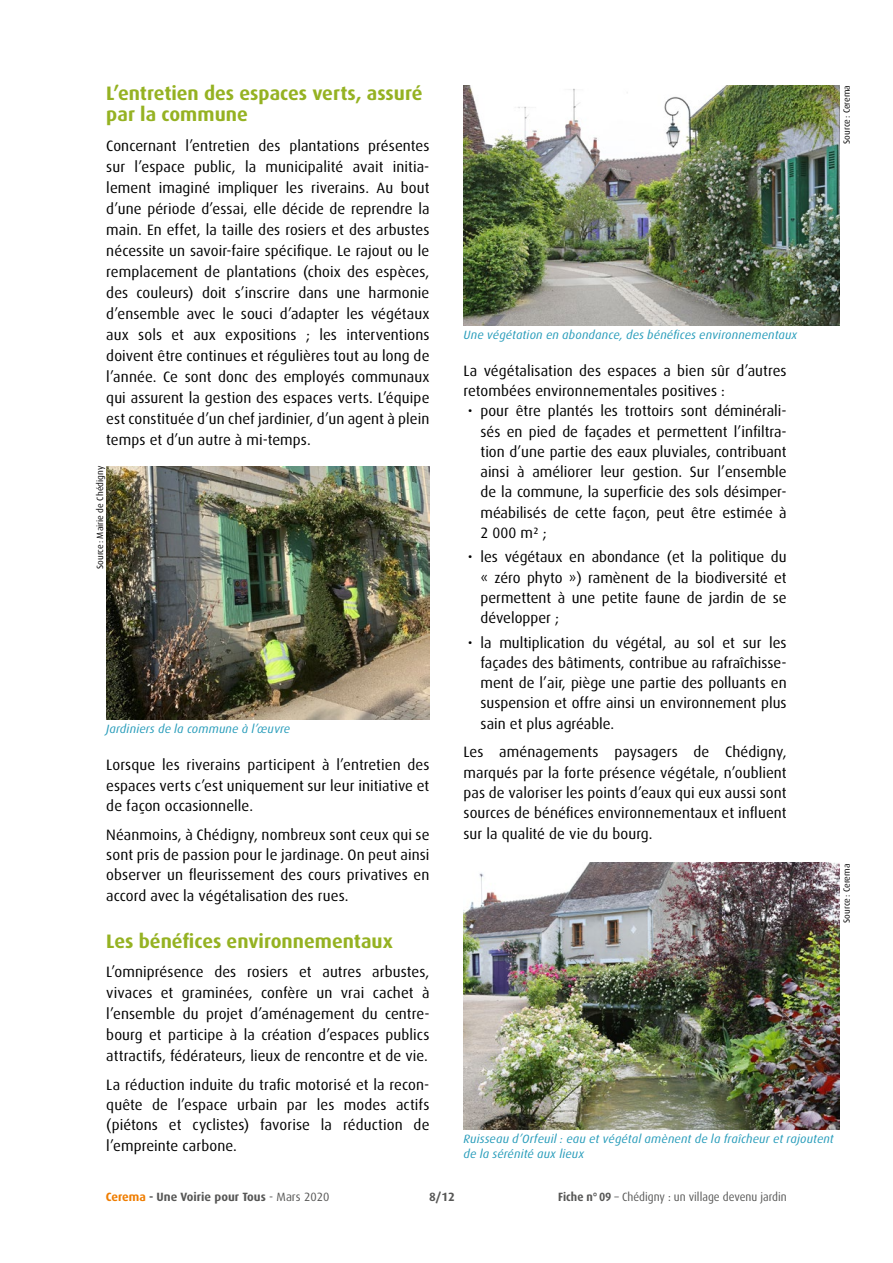
<style>
.page{position:relative;width:893px;height:1263px;background:#fff}
.page>*{position:absolute;margin:0;border:0;box-sizing:border-box;transform-origin:0 0}
.Titre_2{font:700 19.5px/21px "Dax OT";color:#95b222}
.corps_de_texte{font:15px/20.2px "Dax OT";color:#000;text-align:justify}
.légende{font:italic 12px/15px "Dax OT";letter-spacing:.015em;color:#279cba}
.t1{font:12px "Dax OT";color:#575756;scale:.93 1}
.t2{font:700 12px "Dax OT";color:#575756}
.Source{font:9px "Dax OT";color:#000}
.s1{color:#ef7d00}
.s2{font-weight:400}
.s3{font-weight:700}
</style>
<div class="page">
<img style="left:106px;top:466px;width:323px;height:254px">
<img style="left:463px;top:85px;width:377px;height:240px">
<img style="left:463px;top:862px;width:377px;height:267px">
<p class="Titre_2" style="left:106px;top:83px;width:318px">L’entretien des espaces verts, assuré par la commune</p>
<p class="corps_de_texte" style="left:106px;top:135px;width:325px;line-height:21px">Concernant l’entretien des plantations présentes sur l’espace public, la municipalité avait initia&shy;lement imaginé impliquer les riverains. Au bout d’une période d’essai, elle décide de reprendre la main. En effet, la taille des rosiers et des arbustes nécessite un savoir-faire spécifique. Le rajout ou le remplacement de plantations (choix des espèces, des couleurs) doit s’inscrire dans une harmonie d’ensemble avec le souci d’adapter les végétaux aux sols et aux expositions ; les interventions doivent être continues et régulières tout au long de l’année. Ce sont donc des employés communaux qui assurent la gestion des espaces verts. L’équipe est constituée d’un chef jardinier, d’un agent à plein temps et d’un autre à mi-temps.</p>
<p class="Source" style="left:95px;top:569px;width:104px;rotate:-90deg">Source: Mairie de Chédigny</p>
<p class="légende" style="left:106px;top:722px;width:185px">Jardiniers de la commune à l’œuvre</p>
<p class="corps_de_texte" style="left:106px;top:755px;width:325px">Lorsque les riverains participent à l’entretien des espaces verts c’est uniquement sur leur initiative et de façon occasionnelle.</p>
<p class="corps_de_texte" style="left:106px;top:824px;width:325px">Néanmoins, à Chédigny, nombreux sont ceux qui se sont pris de passion pour le jardinage. On peut ainsi observer un fleurissement des cours privatives en accord avec la végétalisation des rues.</p>
<p class="Titre_2" style="left:106px;top:930px;width:288px">Les bénéfices environnementaux</p>
<p class="corps_de_texte" style="left:106px;top:961px;width:325px;line-height:21px">L’omniprésence des rosiers et autres arbustes, vivaces et graminées, confère un vrai cachet à l’ensemble du projet d’aménagement du centre&shy;bourg et participe à la création d’espaces publics attractifs, fédérateurs, lieux de rencontre et de vie.</p>
<p class="corps_de_texte" style="left:106px;top:1075px;width:325px">La réduction induite du trafic motorisé et la recon&shy;quête de l’espace urbain par les modes actifs (piétons et cyclistes) favorise la réduction de l’empreinte carbone.</p>
<p class="Source" style="left:842px;top:144px;width:60px;rotate:-90deg">Source: Cerema</p>
<p class="légende" style="left:463px;top:327px;width:335px">Une végétation en abondance, des bénéfices environnementaux</p>
<p class="corps_de_texte" style="left:463px;top:361px;width:325px">La végétalisation des espaces a bien sûr d’autres retombées environnementales positives :</p>
<p class="corps_de_texte" style="left:480px;top:401px;width:308px;text-indent:-13px">• pour être plantés les trottoirs sont déminérali&shy;sés en pied de façades et permettent l’infiltra&shy;tion d’une partie des eaux pluviales, contribuant ainsi à améliorer leur gestion. Sur l’ensemble de la commune, la superficie des sols désimper&shy;méabilisés de cette façon, peut être estimée à 2 000 m² ;</p>
<p class="corps_de_texte" style="left:480px;top:547px;width:308px;text-indent:-13px">• les végétaux en abondance (et la politique du « zéro phyto ») ramènent de la biodiversité et permettent à une petite faune de jardin de se développer ;</p>
<p class="corps_de_texte" style="left:480px;top:632px;width:308px;text-indent:-13px">• la multiplication du végétal, au sol et sur les façades des bâtiments, contribue au rafraîchisse&shy;ment de l’air, piège une partie des polluants en suspension et offre ainsi un environnement plus sain et plus agréable.</p>
<p class="corps_de_texte" style="left:463px;top:742px;width:325px">Les aménagements paysagers de Chédigny, marqués par la forte présence végétale, n’oublient pas de valoriser les points d’eaux qui eux aussi sont sources de bénéfices environnementaux et influent sur la qualité de vie du bourg.</p>
<p class="Source" style="left:842px;top:923px;width:60px;rotate:-90deg">Source: Cerema</p>
<p class="légende" style="left:463px;top:1131px;width:372px">Ruisseau d’Orfeuil : eau et végétal amènent de la fraîcheur et rajoutent de la sérénité aux lieux</p>
<p class="t2" style="left:106px;top:1190px;width:225px"><span class="s1">Cerema</span> - Une Voirie pour Tous <span class="s2">- Mars 2020</span></p>
<p class="t2" style="left:429px;top:1190px;width:27px">8/12</p>
<p class="t1" style="left:558px;top:1190px;width:247px"><span class="s3">Fiche n°09</span> – Chédigny : un village devenu jardin</p>
</div>
